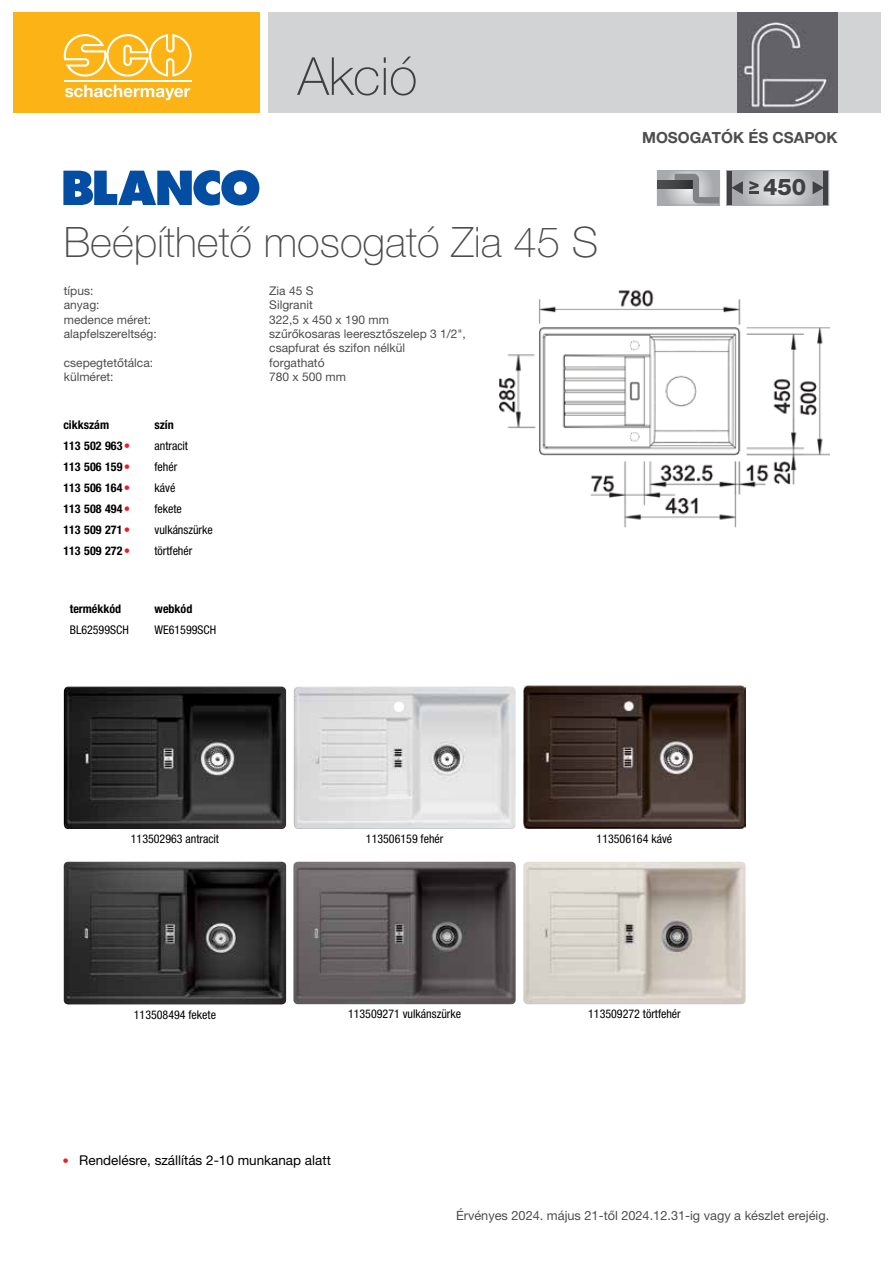
<style>
.page{position:relative;width:893px;height:1263px;background:#fff}
.page>*{position:absolute;margin:0;border:0;box-sizing:border-box;transform-origin:0 0}
.t1{font:100 52.5px "Helvetica Neue LT Pro";color:#4d4d4f}
.t2{font:100 42px "Helvetica Neue LT Pro";color:#4d4d4f}
.t3{font:800 22.95px "Helvetica Neue LT Pro";color:#414042}
.t4{font:700 15.3px "Helvetica Neue LT Pro";color:#4d4d4f}
.t5{font:13.5px "Helvetica Neue LT Pro";color:#000}
.t6{font:12.75px "Helvetica Neue LT Pro";color:#4d4d4f}
.t7{font:12px/14.4px "Helvetica Neue LT Pro";color:#4d4d4f}
.t8{font:condensed 12px "Helvetica Neue LT Pro";color:#000}
.t9{font:700 condensed 12px "Helvetica Neue LT Pro";color:#000}
.t10{font:4.5px "Webdings";color:#ed1d24}
</style>
<div class="page">
<svg style="left:63px;top:170px;width:196px;height:36px"></svg>
<svg style="left:657px;top:170px;width:63px;height:36px;background:#9c9da0"></svg>
<svg style="left:726px;top:170px;width:103px;height:36px;background:#aeafb1"></svg>
<img style="left:64px;top:686px;width:222px;height:143px">
<img style="left:294px;top:686px;width:222px;height:143px">
<img style="left:523px;top:686px;width:223px;height:143px">
<img style="left:64px;top:862px;width:222px;height:142px">
<img style="left:293px;top:862px;width:223px;height:142px">
<img style="left:523px;top:862px;width:223px;height:142px">
<img style="left:499px;top:290px;width:330px;height:238px">
<div style="left:13px;top:13px;width:246px;height:100px;background:#fcb316"></div>
<div style="left:268px;top:13px;width:612px;height:100px;background:#d1d3d4"></div>
<svg style="left:64px;top:34px;width:128px;height:43px"></svg>
<svg style="left:65px;top:85px;width:125px;height:15px"></svg>
<hr style="left:64px;top:81px;width:128px;height:1px;background:#fff">
<img style="left:737px;top:13px;width:100px;height:100px">
<h1 class="t1" style="left:298px;top:46px;width:121px">Akció</h1>
<h2 class="t2" style="left:64px;top:218px;width:536px">Beépíthető mosogató Zia 45 S</h2>
<p class="t7" style="left:64px;top:283px;width:31px">típus:</p>
<p class="t7" style="left:269px;top:283px;width:46px">Zia 45 S</p>
<p class="t7" style="left:64px;top:298px;width:37px">anyag:</p>
<p class="t7" style="left:269px;top:298px;width:45px">Silgranit</p>
<p class="t7" style="left:64px;top:312px;width:89px">medence méret:</p>
<p class="t7" style="left:269px;top:312px;width:121px">322,5 x 450 x 190 mm</p>
<p class="t7" style="left:64px;top:326px;width:95px">alapfelszereltség:</p>
<p class="t7" style="left:269px;top:326px;width:198px">szűrőkosaras leeresztőszelep 3 1/2", csapfurat és szifon nélkül</p>
<p class="t7" style="left:64px;top:355px;width:91px">csepegtetőtálca:</p>
<p class="t7" style="left:269px;top:355px;width:57px">forgatható</p>
<p class="t7" style="left:64px;top:370px;width:51px">külméret:</p>
<p class="t7" style="left:269px;top:370px;width:78px">780 x 500 mm</p>
<p class="t9" style="left:63px;top:417px;width:47px">cikkszám</p>
<p class="t9" style="left:154px;top:417px;width:21px">szín</p>
<p class="t9" style="left:63px;top:438px;width:61px">113 502 963</p>
<p class="t10" style="left:125px;top:443px;width:6px">■</p>
<p class="t8" style="left:154px;top:439px;width:35px">antracit</p>
<p class="t9" style="left:63px;top:459px;width:61px">113 506 159</p>
<p class="t10" style="left:125px;top:464px;width:6px">■</p>
<p class="t8" style="left:154px;top:460px;width:24px">fehér</p>
<p class="t9" style="left:63px;top:480px;width:61px">113 506 164</p>
<p class="t10" style="left:125px;top:485px;width:6px">■</p>
<p class="t8" style="left:154px;top:481px;width:22px">kávé</p>
<p class="t9" style="left:63px;top:501px;width:61px">113 508 494</p>
<p class="t10" style="left:125px;top:506px;width:6px">■</p>
<p class="t8" style="left:154px;top:502px;width:29px">fekete</p>
<p class="t9" style="left:63px;top:522px;width:61px">113 509 271</p>
<p class="t10" style="left:125px;top:527px;width:6px">■</p>
<p class="t8" style="left:154px;top:523px;width:60px">vulkánszürke</p>
<p class="t9" style="left:63px;top:543px;width:61px">113 509 272</p>
<p class="t10" style="left:125px;top:548px;width:6px">■</p>
<p class="t8" style="left:154px;top:544px;width:39px">törtfehér</p>
<p class="t9" style="left:70px;top:601px;width:53px">termékkód</p>
<p class="t9" style="left:155px;top:601px;width:39px">webkód</p>
<p class="t8" style="left:70px;top:623px;width:61px">BL62599SCH</p>
<p class="t8" style="left:155px;top:623px;width:63px">WE61599SCH</p>
<p class="t4" style="left:642px;top:128px;width:197px">MOSOGATÓK ÉS CSAPOK</p>
<h3 class="t3" style="left:749px;top:173px;width:59px"><sup>&gt;</sup> 450</h3>
<p class="t8" style="left:131px;top:832px;width:90px">113502963 antracit</p>
<p class="t8" style="left:366px;top:832px;width:79px">113506159 fehér</p>
<p class="t8" style="left:597px;top:832px;width:77px">113506164 kávé</p>
<p class="t8" style="left:134px;top:1007px;width:84px">113508494 fekete</p>
<p class="t8" style="left:348px;top:1007px;width:115px">113509271 vulkánszürke</p>
<p class="t8" style="left:588px;top:1007px;width:94px">113509272 törtfehér</p>
<p class="t5" style="left:63px;top:1152px;width:269px"><sup>■</sup> Rendelésre, szállítás 2-10 munkanap alatt</p>
<p class="t6" style="left:456px;top:1208px;width:375px">Érvényes 2024. május 21-től 2024.12.31-ig vagy a készlet erejéig.</p>
</div>
